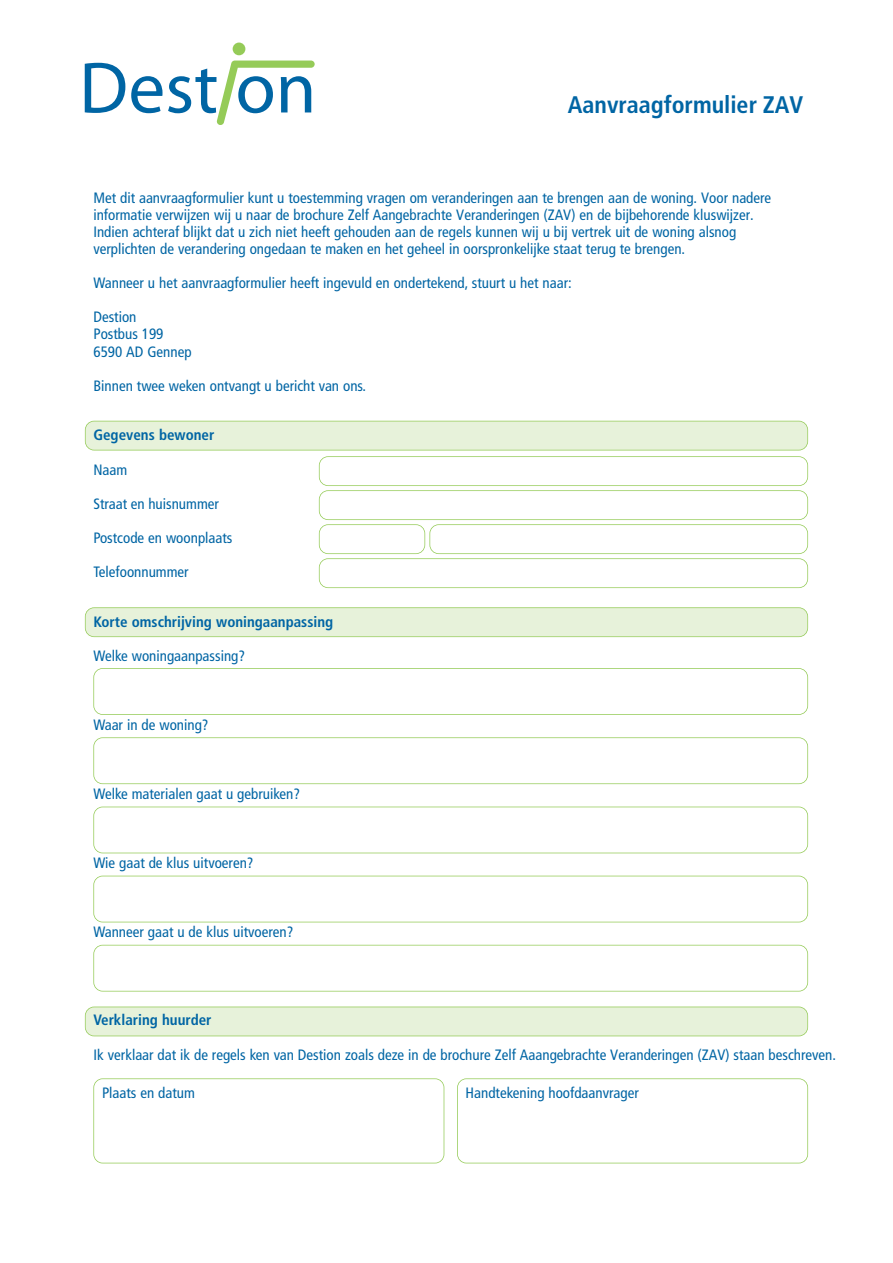
<style>
.page{position:relative;width:893px;height:1263px;background:#fff}
.page>*{position:absolute;margin:0;border:0;box-sizing:border-box;transform-origin:0 0}
.t1{font:700 condensed 24px "Frutiger LT Std";color:#0065a4}
.t2{font:condensed 15px/17.1px "Frutiger LT Std";color:#0065a4}
.t3{font:700 condensed 15px "Frutiger LT Std";color:#0065a4}
</style>
<div class="page">
<svg style="left:85px;top:63px;width:40px;height:50px"></svg>
<svg style="left:131px;top:76px;width:31px;height:37px"></svg>
<svg style="left:168px;top:61px;width:146px;height:64px"></svg>
<div style="left:233px;top:43px;width:12px;height:12px;background:#95cb58;border-radius:50%"></div>
<svg style="left:93px;top:668px;width:715px;height:47px"></svg>
<svg style="left:93px;top:737px;width:715px;height:47px"></svg>
<svg style="left:93px;top:807px;width:715px;height:46px"></svg>
<svg style="left:93px;top:876px;width:715px;height:46px"></svg>
<svg style="left:457px;top:1078px;width:351px;height:85px"></svg>
<svg style="left:85px;top:607px;width:723px;height:30px;background:#e3f0d4"></svg>
<svg style="left:93px;top:1078px;width:351px;height:85px"></svg>
<svg style="left:85px;top:1007px;width:723px;height:29px;background:#e4f0d6"></svg>
<svg style="left:93px;top:945px;width:715px;height:47px"></svg>
<svg style="left:85px;top:421px;width:723px;height:167px"></svg>
<h1 class="t1" style="left:568px;top:90px;width:237px">Aanvraagformulier ZAV</h1>
<p class="t2" style="left:93px;top:189px;width:679px">Met dit aanvraagformulier kunt u toestemming vragen om veranderingen aan te brengen aan de woning. Voor nadere informatie verwijzen wij u naar de brochure Zelf Aangebrachte Veranderingen (ZAV) en de bijbehorende kluswijzer.<br>Indien achteraf blijkt dat u zich niet heeft gehouden aan de regels kunnen wij u bij vertrek uit de woning alsnog verplichten de verandering ongedaan te maken en het geheel in oorspronkelijke staat terug te brengen.</p>
<p class="t2" style="left:93px;top:275px;width:480px">Wanneer u het aanvraagformulier heeft ingevuld en ondertekend, stuurt u het naar:</p>
<p class="t2" style="left:93px;top:309px;width:100px">Destion<br>Postbus 199<br>6590 AD Gennep</p>
<p class="t2" style="left:93px;top:377px;width:274px">Binnen twee weken ontvangt u bericht van ons.</p>
<p class="t3" style="left:93px;top:426px;width:122px">Gegevens bewoner</p>
<p class="t2" style="left:93px;top:461px;width:35px">Naam</p>
<p class="t2" style="left:93px;top:495px;width:127px">Straat en huisnummer</p>
<p class="t2" style="left:93px;top:529px;width:140px">Postcode en woonplaats</p>
<p class="t2" style="left:93px;top:563px;width:97px">Telefoonnummer</p>
<p class="t3" style="left:93px;top:613px;width:241px">Korte omschrijving woningaanpassing</p>
<p class="t2" style="left:93px;top:647px;width:153px">Welke woningaanpassing?</p>
<p class="t2" style="left:93px;top:716px;width:117px">Waar in de woning?</p>
<p class="t2" style="left:93px;top:786px;width:208px">Welke materialen gaat u gebruiken?</p>
<p class="t2" style="left:93px;top:855px;width:162px">Wie gaat de klus uitvoeren?</p>
<p class="t2" style="left:93px;top:924px;width:201px">Wanneer gaat u de klus uitvoeren?</p>
<p class="t3" style="left:93px;top:1011px;width:120px">Verklaring huurder</p>
<p class="t2" style="left:94px;top:1046px;width:744px">Ik verklaar dat ik de regels ken van Destion zoals deze in de brochure Zelf Aaangebrachte Veranderingen (ZAV) staan beschreven.</p>
<p class="t2" style="left:102px;top:1085px;width:94px">Plaats en datum</p>
<p class="t2" style="left:465px;top:1085px;width:175px">Handtekening hoofdaanvrager</p>
</div>
